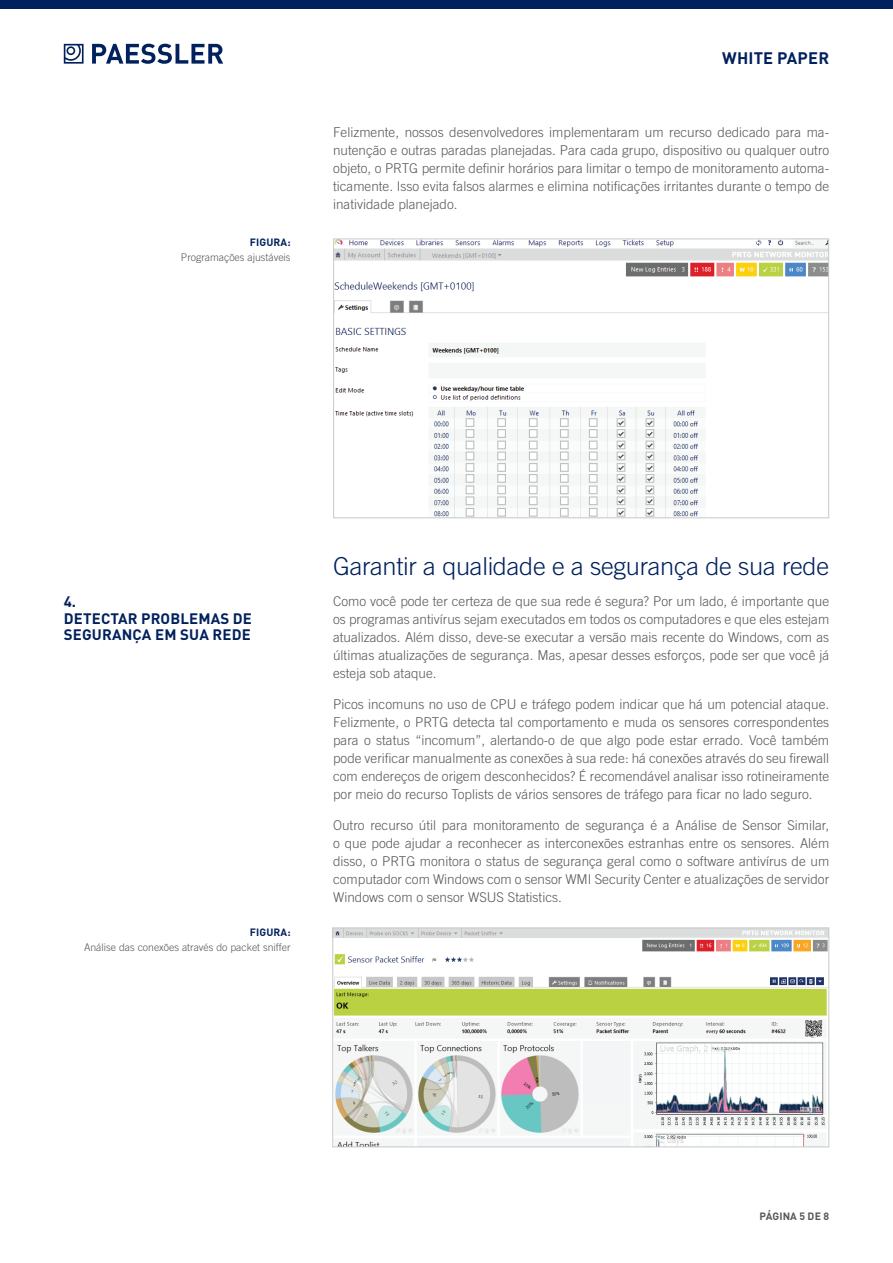
<style>
.page{position:relative;width:893px;height:1263px;background:#fff}
.page>*{position:absolute;margin:0;border:0;box-sizing:border-box;transform-origin:0 0}
.Überschrift_2{font:300 24.75px "Trade Gothic LT Std";letter-spacing:-.015em;color:#00215d}
.t1{font:700 16.5px "DINOT";letter-spacing:.01em;color:#00215d}
.Überschrift_3{font:700 15px/16.5px "DINOT";letter-spacing:.01em;color:#00215d}
.Fliesstext{font:300 13.5px/18px "Trade Gothic LT Std";color:#57585a;text-align:justify}
.Bildunterschrift{font:300 10.5px/15px "Trade Gothic LT Std";color:#57585a;text-align:right}
.t2{font:700 10.5px "DINOT";letter-spacing:.01em;color:#57585a}
.s1{font-family:"DINOT";font-weight:700;color:#00215d}
</style>
<div class="page">
<div style="left:223px;top:0;width:223px;height:9px;background:#00215d"></div>
<div style="left:0;top:0;width:223px;height:9px;background:#00215d"></div>
<div style="left:446px;top:0;width:224px;height:9px;background:#00215d"></div>
<div style="left:670px;top:0;width:223px;height:9px;background:#00215d"></div>
<svg style="left:64px;top:44px;width:20px;height:20px"></svg>
<svg style="left:92px;top:44px;width:131px;height:20px"></svg>
<img style="left:335px;top:240px;width:492px;height:276px">
<div style="left:333px;top:238px;width:496px;height:280px;border:1px solid #c7c8ca"></div>
<img style="left:334px;top:929px;width:493px;height:216px">
<div style="left:332px;top:927px;width:497px;height:220px;border:1px solid #c7c8ca"></div>
<p class="Bildunterschrift" style="left:181px;top:235px;width:111px"><span class="s1">FIGURA:<br></span>Programações ajustáveis</p>
<p class="t1" style="left:722px;top:47px;width:108px">WHITE PAPER</p>
<p class="Fliesstext" style="left:333px;top:123px;width:498px">Felizmente, nossos desenvolvedores implementaram um recurso dedicado para ma&shy;nutenção e outras paradas planejadas. Para cada grupo, dispositivo ou qualquer outro objeto, o PRTG permite definir horários para limitar o tempo de monitoramento automa&shy;ticamente. Isso evita falsos alarmes e elimina notificações irritantes durante o tempo de inatividade planejado.</p>
<p class="Überschrift_3" style="left:64px;top:593px;width:190px">4.<br>DETECTAR PROBLEMAS DE<br>SEGURANÇA EM SUA REDE</p>
<p class="Bildunterschrift" style="left:84px;top:924px;width:208px"><span class="s1">FIGURA:<br></span>Análise das conexões através do packet sniffer</p>
<p class="Überschrift_2" style="left:333px;top:552px;width:498px">Garantir a qualidade e a segurança de sua rede</p>
<p class="Fliesstext" style="left:333px;top:592px;width:498px">Como você pode ter certeza de que sua rede é segura? Por um lado, é importante que os programas antivírus sejam executados em todos os computadores e que eles estejam atualizados. Além disso, deve-se executar a versão mais recente do Windows, com as últimas atualizações de segurança. Mas, apesar desses esforços, pode ser que você já esteja sob ataque.</p>
<p class="Fliesstext" style="left:333px;top:695px;width:498px">Picos incomuns no uso de CPU e tráfego podem indicar que há um potencial ataque.<br>Felizmente, o PRTG detecta tal comportamento e muda os sensores correspondentes para o status “incomum”, alertando-o de que algo pode estar errado. Você também pode verificar manualmente as conexões à sua rede: há conexões através do seu firewall com endereços de origem desconhecidos? É recomendável analisar isso rotineiramente por meio do recurso Toplists de vários sensores de tráfego para ficar no lado seguro.</p>
<p class="Fliesstext" style="left:333px;top:815px;width:498px">Outro recurso útil para monitoramento de segurança é a Análise de Sensor Similar, o que pode ajudar a reconhecer as interconexões estranhas entre os sensores. Além disso, o PRTG monitora o status de segurança geral como o software antivírus de um computador com Windows com o sensor WMI Security Center e atualizações de servidor Windows com o sensor WSUS Statistics.</p>
<p class="t2" style="left:760px;top:1210px;width:71px">PÁGINA 5 DE 8</p>
</div>
